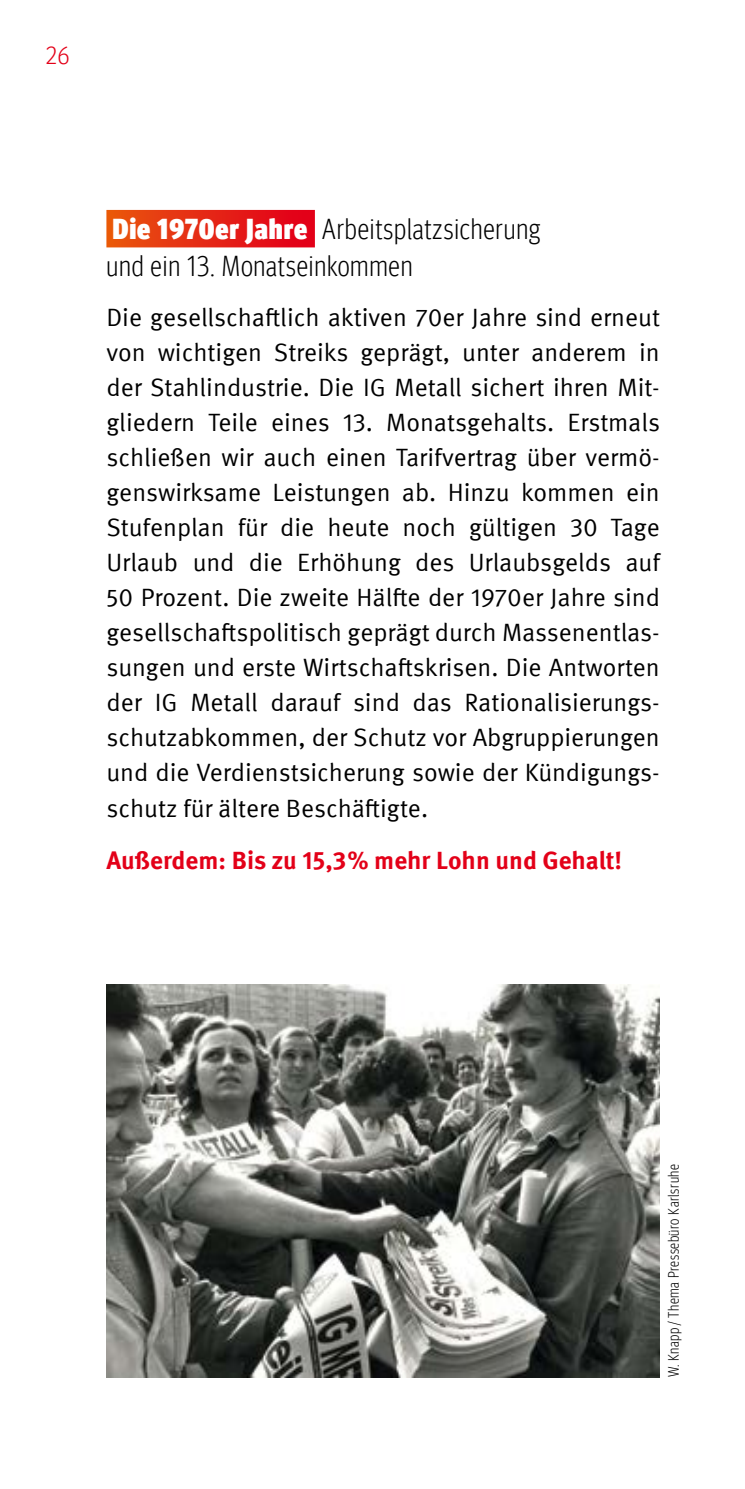
<style>
.page{position:relative;width:745px;height:1489px;background:#fff}
.page>*{position:absolute;margin:0;border:0;box-sizing:border-box;transform-origin:0 0}
.Hinterlegung{font:300 condensed 28.75px/37.5px "Meta Head IGM";letter-spacing:.03em;color:#000}
.Sprache{font:25px/35px "Meta IGM";color:#000;text-align:justify}
.Vorspann{font:700 25px "Meta IGM";color:#e30018}
.t1{font:300 condensed 25px "Meta Head IGM";color:#e30018}
.Impressum{font:300 condensed 15px "Meta Head IGM";letter-spacing:.04em;color:#000}
.s1{font-weight:900;color:#fff}
</style>
<div class="page">
<img style="left:106px;top:984px;width:553px;height:393px">
<div style="left:106px;top:210px;width:209px;height:37px;background:linear-gradient(to right,#e9570d,#e2001b)"></div>
<p class="t1" style="left:46px;top:37px;width:25px">26</p>
<p class="Hinterlegung" style="left:106px;top:208px;width:435px"><span class="s1">Die 1970er Jahre</span> Arbeitsplatzsicherung und ein 13. Monatseinkommen</p>
<p class="Sprache" style="left:106px;top:298px;width:555px">Die gesellschaftlich aktiven 70er Jahre sind erneut von wichtigen Streiks geprägt, unter anderem in der Stahlindustrie. Die IG Metall sichert ihren Mit&shy;gliedern Teile eines 13. Monatsgehalts. Erstmals schließen wir auch einen Tarifvertrag über vermö&shy;genswirksame Leistungen ab. Hinzu kommen ein Stufenplan für die heute noch gültigen 30 Tage Urlaub und die Erhöhung des Urlaubsgelds auf 50 Prozent. Die zweite Hälfte der 1970er Jahre sind gesellschaftspolitisch geprägt durch Massenentlas&shy;sungen und erste Wirtschaftskrisen. Die Antworten der IG Metall darauf sind das Rationalisierungs&shy;schutzabkommen, der Schutz vor Abgruppierungen und die Verdienstsicherung sowie der Kündigungs&shy;schutz für ältere Beschäftigte.</p>
<p class="Vorspann" style="left:106px;top:840px;width:517px">Außerdem: Bis zu 15,3% mehr Lohn und Gehalt!</p>
<p class="Impressum" style="left:662px;top:1377px;width:215px;rotate:-90deg">W. Knapp / Thema Pressebüro Karlsruhe</p>
</div>
